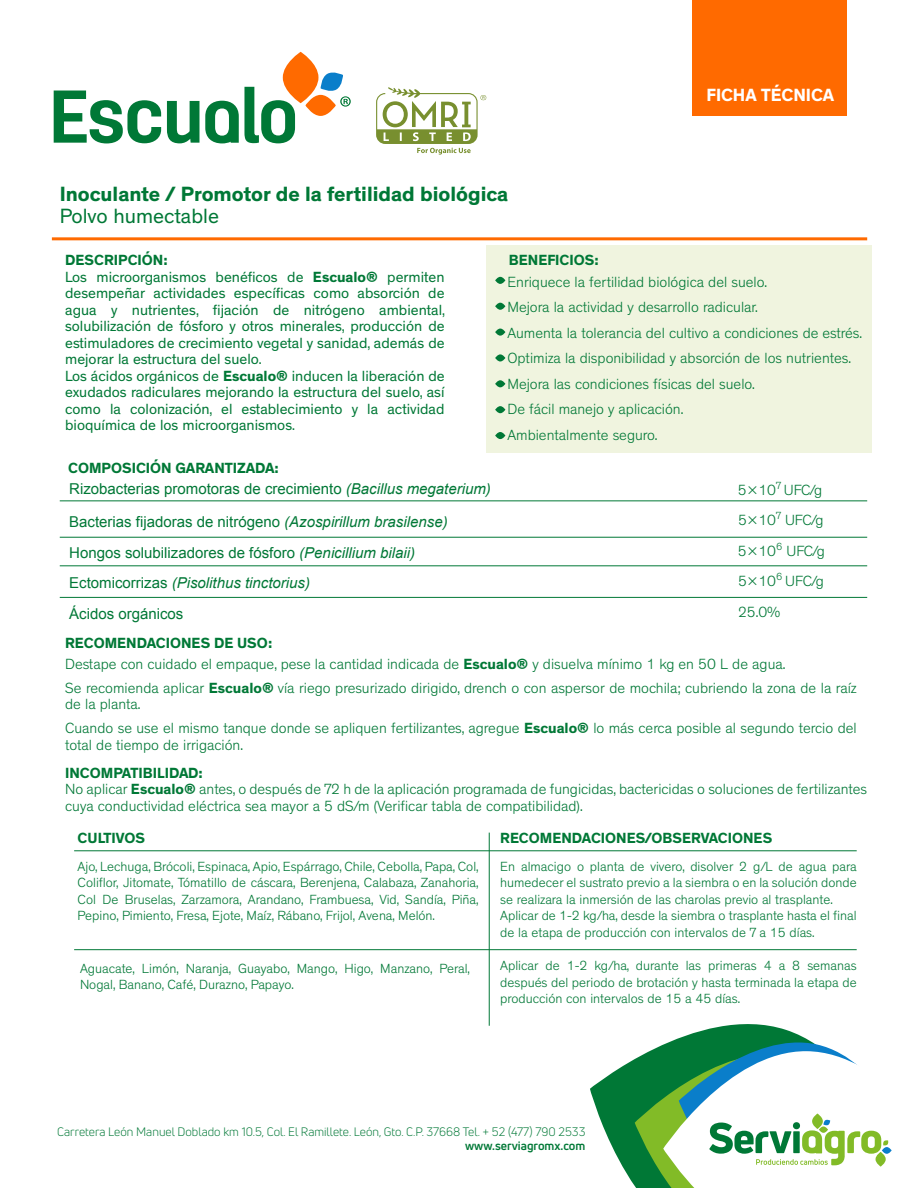
<style>
.page{position:relative;width:918px;height:1188px;background:#fff}
.page>*{position:absolute;margin:0;border:0;box-sizing:border-box;transform-origin:0 0}
.t1{font:700 21px "Theinhardt";color:#007836}
.t2{font:21px "Theinhardt";color:#007836}
.t3{font:700 18px "Theinhardt";color:#fff}
.t4{font:300 15px/25.5px "Theinhardt";color:#007836}
.t5{font:15px/16.5px "Theinhardt";color:#007836}
.t6{font:15px/30.6px "Arial";color:#007836}
.t7{font:700 15px "Theinhardt";color:#007836}
.t8{font:300 13.5px/16.5px "Theinhardt";color:#007836;text-align:justify}
.t9{font:12px "Uni Neue";color:#007836}
.t10{font:700 12px "Uni Neue";color:#007836}
.s1{font-weight:700}
.s2{font-style:italic}
</style>
<div class="page">
<div style="left:486px;top:245px;width:386px;height:208px;background:#f0f4df"></div>
<svg style="left:590px;top:1024px;width:196px;height:163px"></svg>
<svg style="left:635px;top:1030px;width:257px;height:158px"></svg>
<div style="left:692px;top:0;width:155px;height:115px;background:#ff6a00"></div>
<hr style="left:52px;top:237px;width:815px;height:3px;background:#ff6a00">
<svg style="left:495px;top:432px;width:10px;height:7px"></svg>
<svg style="left:495px;top:406px;width:10px;height:7px"></svg>
<svg style="left:495px;top:380px;width:10px;height:7px"></svg>
<svg style="left:495px;top:354px;width:10px;height:7px"></svg>
<svg style="left:495px;top:329px;width:10px;height:7px"></svg>
<svg style="left:495px;top:303px;width:10px;height:7px"></svg>
<svg style="left:495px;top:277px;width:10px;height:7px"></svg>
<hr style="left:60px;top:500px;width:807px;height:1px;background:#007836">
<hr style="left:60px;top:537px;width:807px;height:1px;background:#007836">
<hr style="left:60px;top:565px;width:807px;height:1px;background:#007836">
<hr style="left:60px;top:597px;width:807px;height:1px;background:#007836">
<hr style="left:74px;top:850px;width:783px;height:1px;background:#007836">
<hr style="left:74px;top:949px;width:783px;height:1px;background:#007836">
<hr style="left:489px;top:833px;width:1px;height:193px;background:#007836">
<svg style="left:376px;top:87px;width:110px;height:68px"></svg>
<div style="left:283px;top:52px;width:35px;height:51px;background:#ff6a00;border-radius:50%"></div>
<svg style="left:305px;top:95px;width:31px;height:21px"></svg>
<svg style="left:54px;top:91px;width:107px;height:52px"></svg>
<svg style="left:167px;top:87px;width:128px;height:56px"></svg>
<svg style="left:321px;top:72px;width:30px;height:35px"></svg>
<h1 class="t1" style="left:60px;top:181px;width:450px">Inoculante / Promotor de la fertilidad biológica</h1>
<h1 class="t2" style="left:60px;top:204px;width:161px">Polvo humectable</h1>
<p class="t3" style="left:707px;top:84px;width:129px">FICHA TÉCNICA</p>
<p class="t5" style="left:65px;top:252px;width:381px"><span class="s1">DESCRIPCIÓN:<br></span>Los microorganismos benéficos de <span class="s1">Escualo®</span> permiten desempeñar actividades específicas como absorción de agua y nutrientes, fijación de nitrógeno ambiental, solubilización de fósforo y otros minerales, producción de estimuladores de crecimiento vegetal y sanidad, además de mejorar la estructura del suelo.<br>Los ácidos orgánicos de <span class="s1">Escualo®</span> inducen la liberación de exudados radiculares mejorando la estructura del suelo, así como la colonización, el establecimiento y la actividad bioquímica de los microorganismos.</p>
<p class="t7" style="left:68px;top:459px;width:212px">COMPOSICIÓN GARANTIZADA:</p>
<p class="t6" style="left:69px;top:473px;width:423px">Rizobacterias promotoras de crecimiento <span class="s2">(Bacillus megaterium)</span></p>
<p class="t6" style="left:69px;top:507px;width:380px">Bacterias fijadoras de nitrógeno <span class="s2">(Azospirillum brasilense)<br></span>Hongos solubilizadores de fósforo <span class="s2">(Penicillium bilaii)<br></span>Ectomicorrizas <span class="s2">(Pisolithus tinctorius)<br></span>Ácidos orgánicos</p>
<p class="t7" style="left:65px;top:634px;width:209px">RECOMENDACIONES DE USO:</p>
<p class="t7" style="left:509px;top:250px;width:91px">BENEFICIOS:</p>
<p class="t4" style="left:507px;top:269px;width:356px">Enriquece la fertilidad biológica del suelo.<br>Mejora la actividad y desarrollo radicular.<br>Aumenta la tolerancia del cultivo a condiciones de estrés.<br>Optimiza la disponibilidad y absorción de los nutrientes.<br>Mejora las condiciones físicas del suelo.<br>De fácil manejo y aplicación.<br>Ambientalmente seguro.</p>
<p class="t4" style="left:738px;top:475px;width:89px;line-height:30.5px">5×10<sup>7</sup> UFC/g<br>5×10<sup>7</sup> UFC/g<br>5×10<sup>6</sup> UFC/g<br>5×10<sup>6</sup> UFC/g<br>25.0%</p>
<p class="t4" style="left:65px;top:652px;width:793px;line-height:24px">Destape con cuidado el empaque, pese la cantidad indicada de <span class="s1">Escualo®</span> y disuelva mínimo 1 kg en 50 L de agua.<br>Se recomienda aplicar <span class="s1">Escualo®</span> vía riego presurizado dirigido, drench o con aspersor de mochila; cubriendo la zona de la raíz</p>
<p class="t4" style="left:65px;top:692px;width:793px;line-height:24px">de la planta.<br>Cuando se use el mismo tanque donde se apliquen fertilizantes, agregue <span class="s1">Escualo®</span> lo más cerca posible al segundo tercio del</p>
<p class="t4" style="left:65px;top:732px;width:179px">total de tiempo de irrigación.</p>
<p class="t4" style="left:65px;top:765px;width:803px;line-height:16.5px"><span class="s1">INCOMPATIBILIDAD:<br></span>No aplicar <span class="s1">Escualo®</span> antes, o después de 72 h de la aplicación programada de fungicidas, bactericidas o soluciones de fertilizantes cuya conductividad eléctrica sea mayor a 5 dS/m (Verificar tabla de compatibilidad).</p>
<p class="t7" style="left:78px;top:829px;width:69px">CULTIVOS</p>
<p class="t7" style="left:500px;top:829px;width:274px">RECOMENDACIONES/OBSERVACIONES</p>
<p class="t8" style="left:78px;top:858px;width:402px">Ajo, Lechuga, Brócoli, Espinaca, Apio, Espárrago, Chile, Cebolla, Papa, Col, Coliflor, Jitomate, Tómatillo de cáscara, Berenjena, Calabaza, Zanahoria, Col De Bruselas, Zarzamora, Arandano, Frambuesa, Vid, Sandía, Piña, Pepino, Pimiento, Fresa, Ejote, Maíz, Rábano, Frijol, Avena, Melón.</p>
<p class="t8" style="left:80px;top:960px;width:391px">Aguacate, Limón, Naranja, Guayabo, Mango, Higo, Manzano, Peral,<br>Nogal, Banano, Café, Durazno, Papayo.</p>
<p class="t8" style="left:500px;top:858px;width:358px;text-align:left">En almacigo o planta de vivero, disolver 2 g/L de agua para humedecer el sustrato previo a la siembra o en la solución donde se realizara la inmersión de las charolas previo al trasplante.<br>Aplicar de 1-2 kg/ha, desde la siembra o trasplante hasta el final de la etapa de producción con intervalos de 7 a 15 días.</p>
<p class="t8" style="left:500px;top:958px;width:358px">Aplicar de 1-2 kg/ha, durante las primeras 4 a 8 semanas después del periodo de brotación y hasta terminada la etapa de producción con intervalos de 15 a 45 días.</p>
<p class="t9" style="left:57px;top:1125px;width:530px">Carretera León Manuel Doblado km 10.5, Col. El Ramillete. León, Gto. C.P. 37668 Tel. + 52 (477) 790 2533</p>
<p class="t10" style="left:465px;top:1139px;width:122px">www.serviagromx.com</p>
</div>
